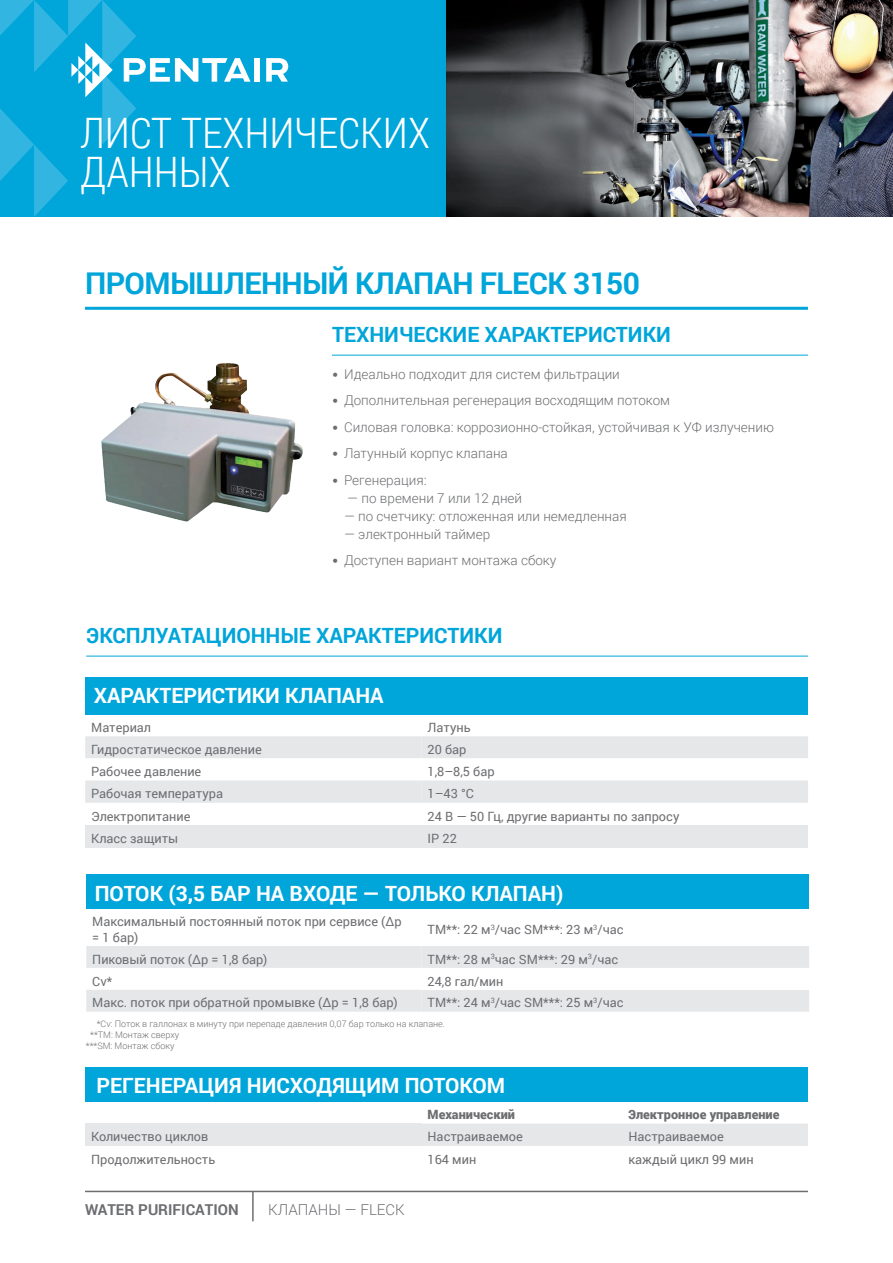
<style>
.page{position:relative;width:893px;height:1263px;background:#fff}
.page>*{position:absolute;margin:0;border:0;box-sizing:border-box;transform-origin:0 0}
.t1{font:300 42px/39px "Roboto Condensed";color:#fff}
.t2{font:700 30px "Roboto";letter-spacing:-.02em;color:#00a5da}
.t3{font:700 21px "Roboto";color:#fff}
.t4{font:700 21px "Roboto";color:#00a5da}
.t5{font:700 15px "Roboto";color:#6d6e71}
.t6{font:300 15px "Roboto";color:#6d6e71}
.t7{font:300 13.5px "Roboto";color:#6d6e71}
.t8{font:12.75px/15.3px "Roboto";color:#6d6e71}
.t9{font:900 12.75px "Roboto";color:#6d6e71}
.t10{font:300 9px "Roboto";color:#6d6e71}
.s1{font-family:"DIN Pro";font-weight:700;font-size:12.75px}
</style>
<div class="page">
<hr style="left:85px;top:1191px;width:723px;height:1px;background:#6d6e71">
<hr style="left:252px;top:1191px;width:2px;height:30px;background:#6d6e71">
<hr style="left:332px;top:355px;width:476px;height:1px;background:#00a5da">
<hr style="left:85px;top:307px;width:723px;height:3px;background:#00a5da">
<img style="left:101px;top:363px;width:202px;height:159px">
<hr style="left:86px;top:656px;width:722px;height:1px;background:#00a5da">
<div style="left:85px;top:677px;width:723px;height:37px;background:#00a5da"></div>
<div style="left:86px;top:875px;width:723px;height:34px;background:#00a5da"></div>
<svg style="left:85px;top:736px;width:723px;height:67px"></svg>
<div style="left:85px;top:825px;width:337px;height:22px;background:#e6e7e9"></div>
<div style="left:422px;top:825px;width:386px;height:22px;background:#e6e7e9"></div>
<svg style="left:86px;top:946px;width:723px;height:65px"></svg>
<div style="left:422px;top:968px;width:387px;height:22px;background:#fff"></div>
<div style="left:85px;top:1068px;width:723px;height:34px;background:#00a5da"></div>
<div style="left:85px;top:1123px;width:337px;height:23px;background:#e6e7e9"></div>
<div style="left:422px;top:1124px;width:386px;height:22px;background:#e6e7e9"></div>
<div style="left:0;top:0;width:446px;height:217px;background:#00a5da"></div>
<img style="left:446px;top:0;width:447px;height:217px">
<svg style="left:0;top:0;width:251px;height:217px"></svg>
<div style="left:254px;top:58px;width:6px;height:24px;background:#fff"></div>
<svg style="left:266px;top:58px;width:22px;height:24px"></svg>
<h1 class="t1" style="left:80px;top:112px;width:352px">ЛИСТ ТЕХНИЧЕСКИХ<br>ДАННЫХ</h1>
<h2 class="t2" style="left:85px;top:262px;width:557px">ПРОМЫШЛЕННЫЙ КЛАПАН FLECK 3150</h2>
<h3 class="t4" style="left:332px;top:320px;width:340px">ТЕХНИЧЕСКИЕ ХАРАКТЕРИСТИКИ</h3>
<p class="t7" style="left:332px;top:365px;width:289px"><span class="s1">•</span> Идеально подходит для систем фильтрации</p>
<p class="t7" style="left:332px;top:391px;width:340px"><span class="s1">•</span> Дополнительная регенерация восходящим потоком</p>
<p class="t7" style="left:332px;top:418px;width:444px"><span class="s1">•</span> Силовая головка: коррозионно-стойкая, устойчивая к УФ излучению</p>
<p class="t7" style="left:332px;top:444px;width:177px"><span class="s1">•</span> Латунный корпус клапана</p>
<p class="t7" style="left:332px;top:471px;width:96px"><span class="s1">•</span> Регенерация:</p>
<p class="t7" style="left:347px;top:489px;width:176px">— по времени 7 или 12 дней</p>
<p class="t7" style="left:344px;top:507px;width:284px">— по счетчику: отложенная или немедленная</p>
<p class="t7" style="left:344px;top:525px;width:148px">— электронный таймер</p>
<p class="t7" style="left:332px;top:551px;width:226px"><span class="s1">•</span> Доступен вариант монтажа сбоку</p>
<h3 class="t4" style="left:86px;top:621px;width:418px">ЭКСПЛУАТАЦИОННЫЕ ХАРАКТЕРИСТИКИ</h3>
<h3 class="t3" style="left:94px;top:681px;width:291px">ХАРАКТЕРИСТИКИ КЛАПАНА</h3>
<p class="t8" style="left:91px;top:719px;width:61px">Материал</p>
<p class="t8" style="left:428px;top:719px;width:45px">Латунь</p>
<p class="t8" style="left:91px;top:741px;width:172px">Гидростатическое давление</p>
<p class="t8" style="left:428px;top:741px;width:40px">20 бар</p>
<p class="t8" style="left:91px;top:763px;width:112px">Рабочее давление</p>
<p class="t8" style="left:428px;top:763px;width:69px">1,8–8,5 бар</p>
<p class="t8" style="left:91px;top:786px;width:133px">Рабочая температура</p>
<p class="t8" style="left:428px;top:786px;width:48px">1–43 °C</p>
<p class="t8" style="left:91px;top:808px;width:101px">Электропитание</p>
<p class="t8" style="left:428px;top:808px;width:253px">24 В — 50 Гц, другие варианты по запросу</p>
<p class="t8" style="left:91px;top:830px;width:89px">Класс защиты</p>
<p class="t8" style="left:428px;top:830px;width:31px">IP 22</p>
<h3 class="t3" style="left:95px;top:878px;width:470px">ПОТОК (3,5 БАР НА ВХОДЕ — ТОЛЬКО КЛАПАН)</h3>
<p class="t8" style="left:92px;top:914px;width:311px">Максимальный постоянный поток при сервисе (Δp = 1 бар)</p>
<p class="t8" style="left:428px;top:921px;width:197px">TM**: 22 м<sup>3</sup>/час SM***: 23 м<sup>3</sup>/час</p>
<p class="t8" style="left:92px;top:951px;width:177px">Пиковый поток (Δp = 1,8 бар)</p>
<p class="t8" style="left:428px;top:951px;width:192px">TM**: 28 м<sup>3</sup>час SM***: 29 м<sup>3</sup>/час</p>
<p class="t8" style="left:92px;top:973px;width:21px">Cv*</p>
<p class="t8" style="left:428px;top:973px;width:77px">24,8 гал/мин</p>
<p class="t8" style="left:92px;top:995px;width:307px">Макс. поток при обратной промывке (Δp = 1,8 бар)</p>
<p class="t8" style="left:428px;top:995px;width:197px">TM**: 24 м<sup>3</sup>/час SM***: 25 м<sup>3</sup>/час</p>
<p class="t10" style="left:97px;top:1018px;width:350px">*Cv: Поток в галлонах в минуту при перепаде давления 0,07 бар только на клапане.</p>
<p class="t10" style="left:90px;top:1029px;width:91px">**TM: Монтаж сверху</p>
<p class="t10" style="left:86px;top:1039px;width:90px">***SM: Монтаж сбоку</p>
<h3 class="t3" style="left:96px;top:1071px;width:410px">РЕГЕНЕРАЦИЯ НИСХОДЯЩИМ ПОТОКОМ</h3>
<p class="t9" style="left:428px;top:1106px;width:89px">Механический</p>
<p class="t9" style="left:628px;top:1106px;width:152px">Электронное управление</p>
<p class="t8" style="left:91px;top:1129px;width:119px">Количество циклов</p>
<p class="t8" style="left:428px;top:1129px;width:97px">Настраиваемое</p>
<p class="t8" style="left:628px;top:1129px;width:97px">Настраиваемое</p>
<p class="t8" style="left:91px;top:1151px;width:126px">Продолжительность</p>
<p class="t8" style="left:428px;top:1151px;width:50px">164 мин</p>
<p class="t8" style="left:628px;top:1151px;width:127px">каждый цикл 99 мин</p>
<p class="t5" style="left:85px;top:1201px;width:155px">WATER PURIFICATION</p>
<p class="t6" style="left:268px;top:1199px;width:138px">КЛАПАНЫ — FLECK</p>
</div>
